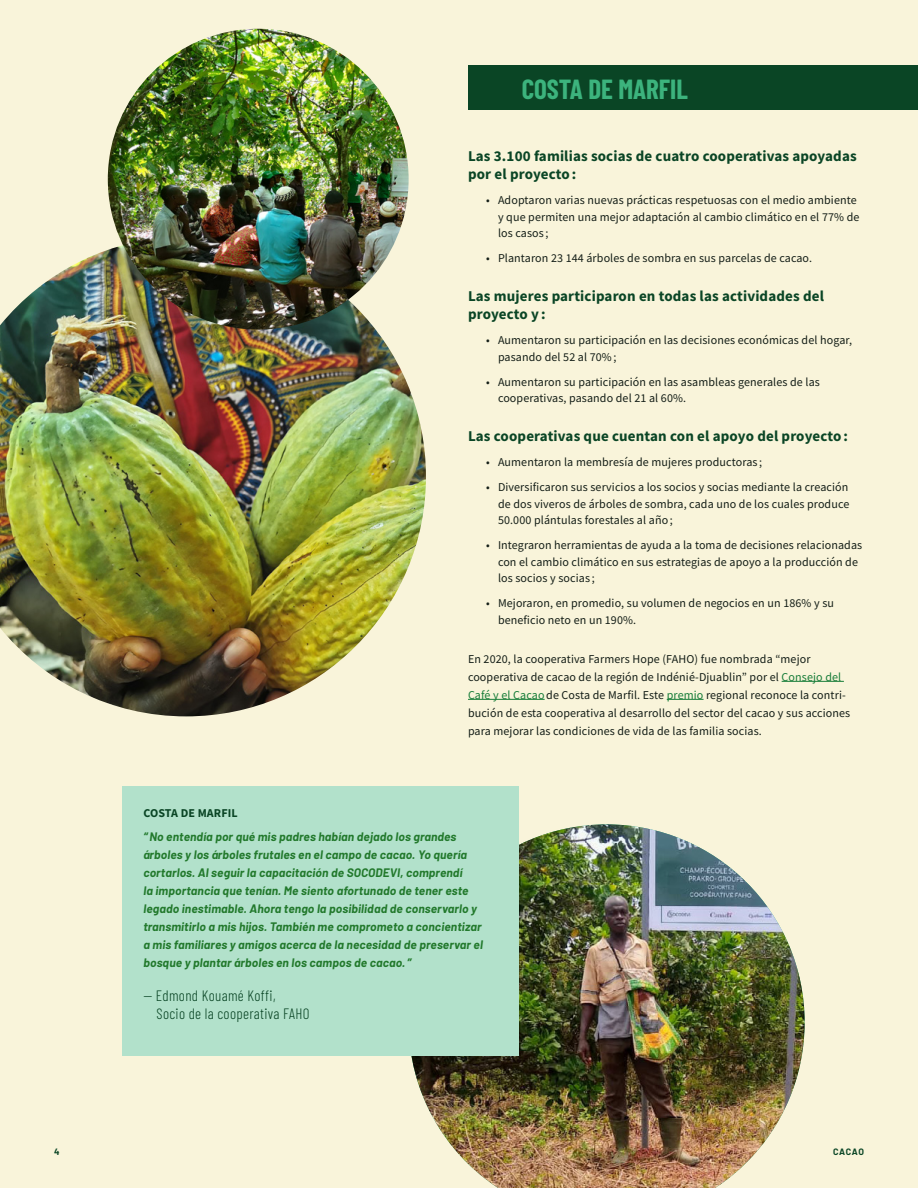
<style>
.page{position:relative;width:918px;height:1188px;background:#f9f4da}
.page>*{position:absolute;margin:0;border:0;box-sizing:border-box;transform-origin:0 0}
.t1{font:700 27px "Barlow Condensed";color:#3cb37d}
.t2{font:700 15px/18px "Source Sans Pro";letter-spacing:.01em;color:#0a4525}
.t3{font:300 15px/18px "Barlow Condensed";letter-spacing:.02em;color:#0a4525}
.t4{font:12px/16.5px "Source Sans Pro";letter-spacing:.01em;color:#141e17}
.t5{font:italic 700 12px/18px "Barlow";letter-spacing:.01em;color:#22792c}
.t6{font:700 12px "Source Sans Pro";letter-spacing:.01em;color:#0a4525}
.t7{font:700 9px "Barlow";letter-spacing:.06em;color:#0a4525}
.s1{color:#187d39}
</style>
<div class="page">
<img style="left:411px;top:824px;width:394px;height:364px">
<img style="left:0;top:237px;width:426px;height:479px">
<img style="left:108px;top:29px;width:301px;height:301px;border-radius:150px">
<div style="left:122px;top:787px;width:396px;height:269px;background:#b2e1cb"></div>
<div style="left:468px;top:65px;width:450px;height:45px;background:#0a4525"></div>
<hr style="left:782px;top:681px;width:62px;height:1px;background:#187d39">
<hr style="left:468px;top:699px;width:77px;height:1px;background:#187d39">
<hr style="left:667px;top:699px;width:37px;height:1px;background:#187d39">
<h1 class="t1" style="left:522px;top:70px;width:168px">COSTA DE MARFIL</h1>
<p class="t2" style="left:468px;top:147px;width:390px">Las 3.100 familias socias de cuatro cooperativas apoyadas por el proyecto :</p>
<p class="t4" style="left:498px;top:192px;width:363px;text-indent:-12px">• Adoptaron varias nuevas prácticas respetuosas con el medio ambiente y que permiten una mejor adaptación al cambio climático en el 77% de los casos ;</p>
<p class="t4" style="left:486px;top:250px;width:328px">• Plantaron 23 144 árboles de sombra en sus parcelas de cacao.</p>
<p class="t2" style="left:468px;top:287px;width:357px">Las mujeres participaron en todas las actividades del proyecto y :</p>
<p class="t4" style="left:498px;top:332px;width:356px;text-indent:-12px">• Aumentaron su participación en las decisiones económicas del hogar, pasando del 52 al 70% ;</p>
<p class="t4" style="left:498px;top:373px;width:323px;text-indent:-12px">• Aumentaron su participación en las asambleas generales de las cooperativas, pasando del 21 al 60%.</p>
<p class="t2" style="left:468px;top:427px;width:382px">Las cooperativas que cuentan con el apoyo del proyecto :</p>
<p class="t4" style="left:486px;top:454px;width:278px">• Aumentaron la membresía de mujeres productoras ;</p>
<p class="t4" style="left:498px;top:479px;width:353px;text-align:justify;text-indent:-12px">• Diversificaron sus servicios a los socios y socias mediante la creación de dos viveros de árboles de sombra, cada uno de los cuales produce 50.000 plántulas forestales al año ;</p>
<p class="t4" style="left:498px;top:537px;width:366px;text-indent:-12px">• Integraron herramientas de ayuda a la toma de decisiones relacionadas con el cambio climático en sus estrategias de apoyo a la producción de los socios y socias ;</p>
<p class="t4" style="left:498px;top:595px;width:338px;text-indent:-12px">• Mejoraron, en promedio, su volumen de negocios en un 186% y su beneficio neto en un 190%.</p>
<p class="t4" style="left:468px;top:650px;width:384px;line-height:18px">En 2020, la cooperativa Farmers Hope (FAHO) fue nombrada “mejor cooperativa de cacao de la región de Indénié-Djuablin” por el <span class="s1">Consejo del Café y el Cacao</span> de Costa de Marfil. Este <span class="s1">premio</span> regional reconoce la contri&shy;bución de esta cooperativa al desarrollo del sector del cacao y sus acciones para mejorar las condiciones de vida de las familia socias.</p>
<p class="t6" style="left:143px;top:804px;width:96px">COSTA DE MARFIL</p>
<p class="t5" style="left:143px;top:826px;width:341px">“No entendía por qué mis padres habían dejado los grandes árboles y los árboles frutales en el campo de cacao. Yo quería cortarlos. Al seguir la capacitación de SOCODEVI, comprendí<br>la importancia que tenían. Me siento afortunado de tener este legado inestimable. Ahora tengo la posibilidad de conservarlo y transmitirlo a mis hijos. También me comprometo a concientizar a mis familiares y amigos acerca de la necesidad de preservar el bosque y plantar árboles en los campos de cacao.”</p>
<p class="t3" style="left:157px;top:985px;width:154px;text-indent:-13px">— Edmond Kouamé Koffi,<br>Socio de la cooperativa FAHO</p>
<p class="t7" style="left:54px;top:1145px;width:7px">4</p>
<p class="t7" style="left:833px;top:1145px;width:32px">CACAO</p>
</div>
